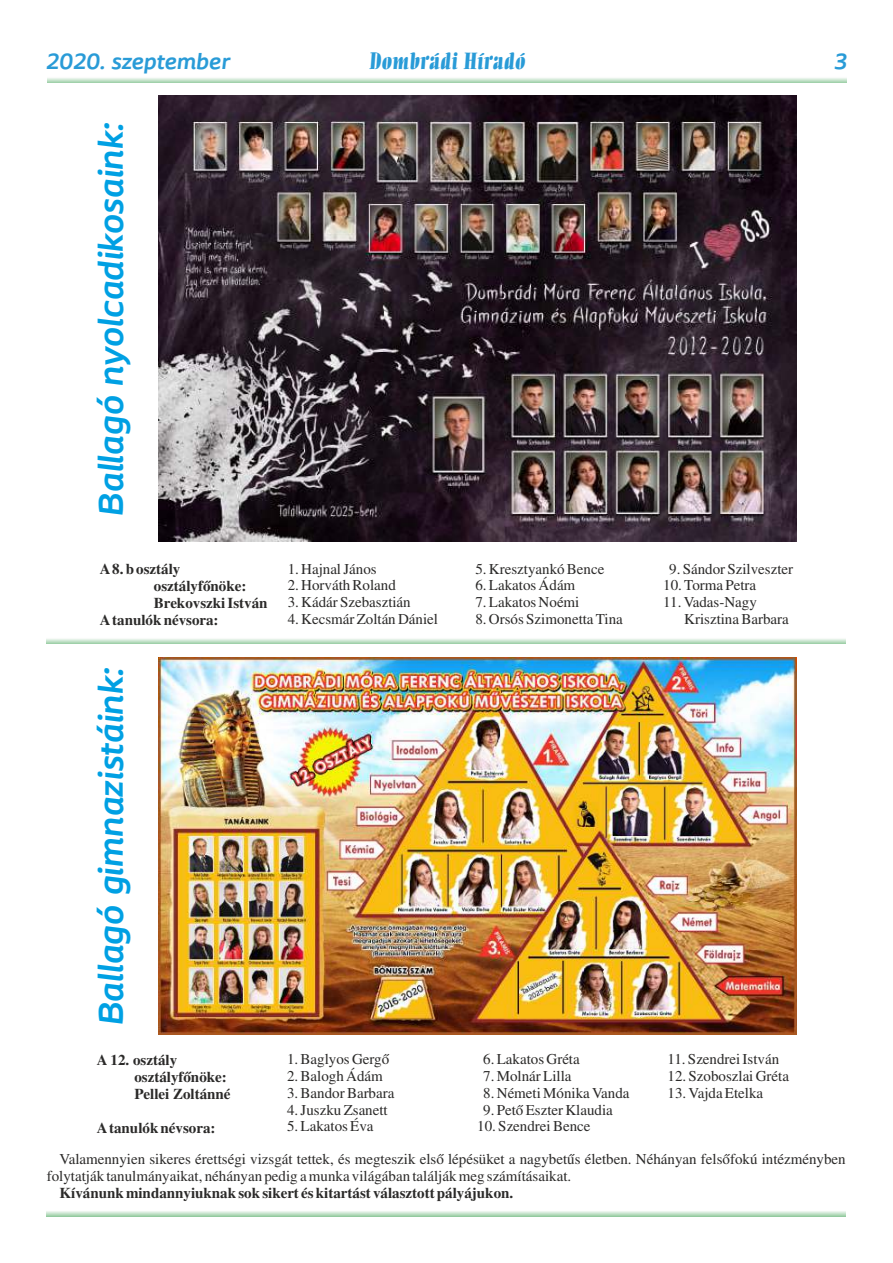
<style>
.page{position:relative;width:893px;height:1263px;background:#fff}
.page>*{position:absolute;margin:0;border:0;box-sizing:border-box;transform-origin:0 0}
.t1{font:italic 700 36px "Coloplast";color:#00a0e3}
.t2{font:italic 700 23.1px "Coloplast";color:#299bd7}
.t3{font:23.1px "Allegro BT";color:#299bd7}
.t4{font:15px/16.8px "Toronto";color:#2b2a29}
.t5{font:700 15px/17px "Toronto";color:#2b2a29}
</style>
<div class="page">
<svg style="left:48px;top:78px;width:799px;height:5px;background:#c4e2ca"></svg>
<svg style="left:47px;top:1211px;width:799px;height:5px;background:#c8e4ce"></svg>
<svg style="left:47px;top:639px;width:799px;height:5px;background:#c1e0c8"></svg>
<img style="left:158px;top:657px;width:638px;height:377px">
<img style="left:158px;top:95px;width:638px;height:447px">
<h2 class="t2" style="left:45px;top:52px;width:186px">2020. szeptember</h2>
<h2 class="t3" style="left:369px;top:51px;width:158px">Dombrádi Híradó</h2>
<h2 class="t2" style="left:833px;top:52px;width:15px">3</h2>
<h1 class="t1" style="left:96px;top:517px;width:396px;rotate:-90deg">Ballagó nyolcadikosaink:</h1>
<p class="t5" style="left:100px;top:561px;width:82px">A8. b osztály</p>
<p class="t5" style="left:154px;top:578px;width:94px">osztályfőnöke:</p>
<p class="t5" style="left:154px;top:595px;width:115px">Brekovszki István</p>
<p class="t5" style="left:100px;top:612px;width:120px">Atanulók névsora:</p>
<h1 class="t1" style="left:96px;top:1026px;width:360px;rotate:-90deg">Ballagó gimnazistáink:</h1>
<p class="t5" style="left:134px;top:1052px;width:98px;text-indent:-38px">A 12. osztály osztályfőnöke:<br>Pellei Zoltánné</p>
<p class="t5" style="left:97px;top:1120px;width:120px">Atanulók névsora:</p>
<p class="t4" style="left:288px;top:561px;width:91px">1. Hajnal János</p>
<p class="t4" style="left:288px;top:578px;width:110px">2. Horváth Roland</p>
<p class="t4" style="left:288px;top:594px;width:125px">3. Kádár Szebasztián</p>
<p class="t4" style="left:288px;top:611px;width:152px">4. Kecsmár Zoltán Dániel</p>
<p class="t4" style="left:287px;top:1052px;width:104px">1. Baglyos Gergő</p>
<p class="t4" style="left:287px;top:1068px;width:97px">2. Balogh Ádám</p>
<p class="t4" style="left:287px;top:1085px;width:109px">3. Bandor Barbara</p>
<p class="t4" style="left:287px;top:1102px;width:102px">4. Juszku Zsanett</p>
<p class="t4" style="left:287px;top:1119px;width:88px">5. Lakatos Éva</p>
<p class="t4" style="left:475px;top:561px;width:130px">5. Kresztyankó Bence</p>
<p class="t4" style="left:475px;top:578px;width:101px">6. Lakatos Ádám</p>
<p class="t4" style="left:475px;top:594px;width:105px">7. Lakatos Noémi</p>
<p class="t4" style="left:475px;top:611px;width:149px">8. Orsós Szimonetta Tina</p>
<p class="t4" style="left:669px;top:561px;width:125px">9. Sándor Szilveszter</p>
<p class="t4" style="left:663px;top:578px;width:94px">10. Torma Petra</p>
<p class="t4" style="left:684px;top:594px;width:106px;text-indent:-21px">11. Vadas-Nagy<br>Krisztina Barbara</p>
<p class="t4" style="left:483px;top:1052px;width:98px">6. Lakatos Gréta</p>
<p class="t4" style="left:483px;top:1068px;width:90px">7. Molnár Lilla</p>
<p class="t4" style="left:483px;top:1085px;width:148px">8. Németi Mónika Vanda</p>
<p class="t4" style="left:483px;top:1102px;width:131px">9. Pető Eszter Klaudia</p>
<p class="t4" style="left:477px;top:1119px;width:115px">10. Szendrei Bence</p>
<p class="t4" style="left:667px;top:1052px;width:113px">11. Szendrei István</p>
<p class="t4" style="left:667px;top:1068px;width:123px">12. Szoboszlai Gréta</p>
<p class="t4" style="left:667px;top:1085px;width:97px">13. Vajda Etelka</p>
<p class="t4" style="left:47px;top:1151px;width:800px;text-indent:13px">Valamennyien sikeres érettségi vizsgát tettek, és megteszik első lépésüket a nagybetűs életben. Néhányan felsőfokú intézményben folytatják tanulmányaikat, néhányan pedig a munka világában találják meg számításaikat.</p>
<p class="t5" style="left:60px;top:1185px;width:455px">Kívánunk mindannyiuknak sok sikert és kitartást választott pályájukon.</p>
</div>
